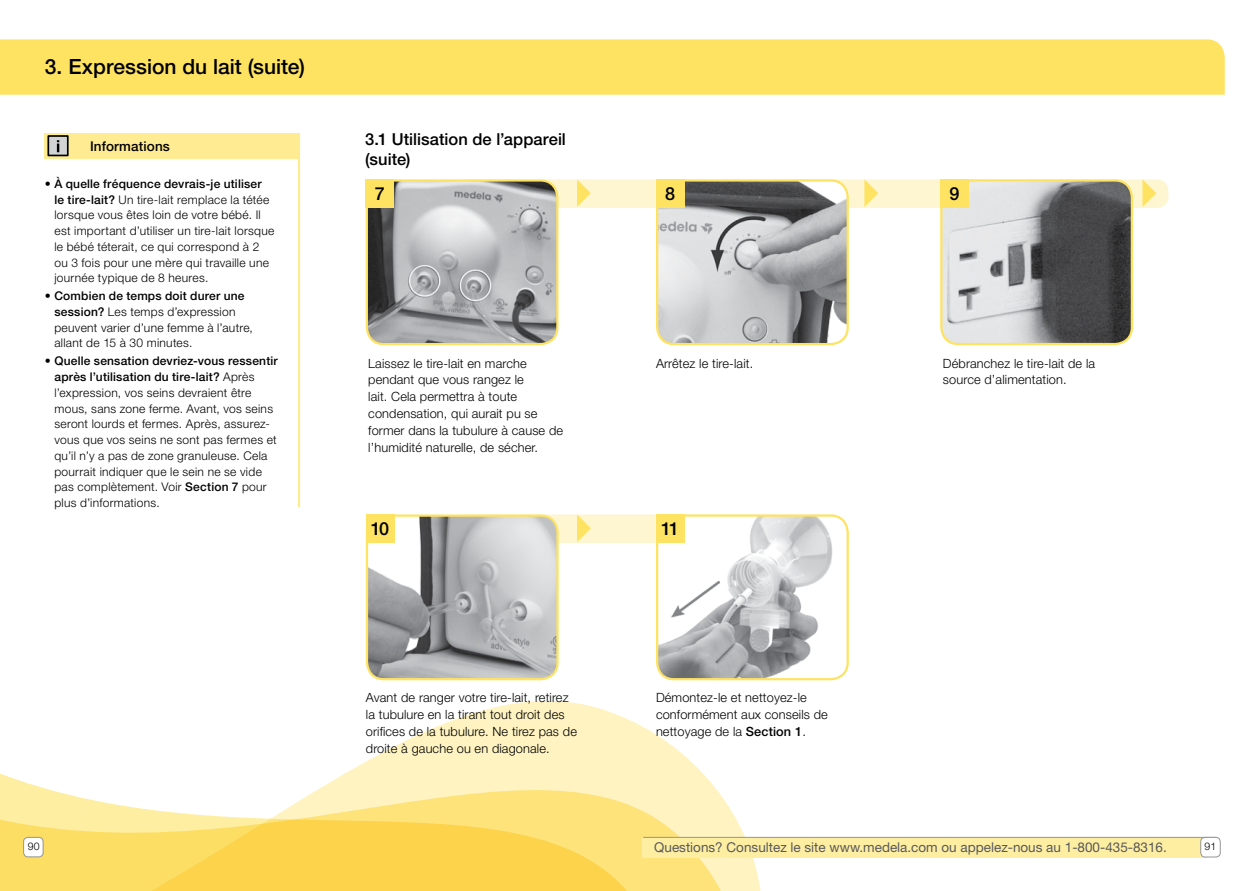
<style>
.page{position:relative;width:1242px;height:891px;background:#fff}
.page>*{position:absolute;margin:0;border:0;box-sizing:border-box;transform-origin:0 0}
.t1{font:500 21px "Helvetica Neue LT Std";color:#000}
.t2{font:500 18px "Helvetica Neue LT Std";color:#000}
.t3{font:500 16.5px/19.8px "Helvetica Neue LT Std";letter-spacing:.005em;color:#000}
.t4{font:13.5px "Helvetica Neue LT Std";color:#58595b}
.t5{font:500 13.5px "Helvetica Neue LT Std";letter-spacing:.01em;color:#000}
.t6{font:300 12.75px/17px "Helvetica Neue LT Std";letter-spacing:.01em;color:#000}
.t7{font:300 12px/15.8px "Helvetica Neue LT Std";letter-spacing:.025em;color:#000}
.t8{font:300 10.5px "Helvetica Neue LT Std";color:#000}
.s1{font-weight:500}
</style>
<div class="page">
<div style="left:0;top:39px;width:1225px;height:56px;background:#fee363"></div>
<svg style="left:0;top:706px;width:755px;height:185px"></svg>
<div style="left:24px;top:837px;width:19px;height:20px;background:#fff;border-radius:4px"></div>
<div style="left:23px;top:837px;width:20px;height:20px;border:1px solid #939598;border-radius:4px"></div>
<div style="left:643px;top:837px;width:564px;height:20px;background:#feeea2"></div>
<hr style="left:643px;top:837px;width:573px;height:1px;background:#939598">
<div style="left:1201px;top:837px;width:19px;height:20px;background:#fff;border-radius:4px"></div>
<div style="left:1200px;top:837px;width:21px;height:20px;border:1px solid #939598;border-radius:4px"></div>
<div style="left:452px;top:179px;width:716px;height:29px;background:#fef6d0;border-radius:12px"></div>
<img style="left:657px;top:517px;width:191px;height:162px">
<div style="left:656px;top:514px;width:193px;height:166px;border:2px solid #fee363;border-radius:17px"></div>
<img style="left:367px;top:182px;width:189px;height:162px">
<div style="left:366px;top:179px;width:193px;height:166px;border:2px solid #fee363;border-radius:17px"></div>
<div style="left:366px;top:179px;width:28px;height:29px;background:#fee363"></div>
<div style="left:45px;top:133px;width:255px;height:25px;background:#feeb92"></div>
<hr style="left:298px;top:133px;width:2px;height:374px;background:#feeb92">
<div style="left:452px;top:514px;width:220px;height:29px;background:#fef6d0;border-radius:12px"></div>
<svg style="left:577px;top:179px;width:14px;height:28px"></svg>
<svg style="left:577px;top:514px;width:14px;height:28px"></svg>
<svg style="left:864px;top:179px;width:14px;height:28px"></svg>
<svg style="left:1142px;top:179px;width:14px;height:28px"></svg>
<div style="left:656px;top:514px;width:28px;height:29px;background:#fee363"></div>
<div style="left:48px;top:136px;width:20px;height:19px;background:#d1d3d4"></div>
<div style="left:47px;top:135px;width:22px;height:21px;border:2px solid #000"></div>
<svg style="left:57px;top:140px;width:2px;height:12px"></svg>
<img style="left:659px;top:182px;width:189px;height:162px">
<div style="left:656px;top:179px;width:193px;height:166px;border:2px solid #fee363;border-radius:17px"></div>
<div style="left:656px;top:179px;width:28px;height:29px;background:#fee363"></div>
<img style="left:943px;top:182px;width:189px;height:162px">
<div style="left:940px;top:179px;width:193px;height:166px;border:2px solid #fee363;border-radius:17px"></div>
<img style="left:367px;top:517px;width:191px;height:162px">
<div style="left:366px;top:514px;width:193px;height:166px;border:2px solid #fee363;border-radius:17px"></div>
<div style="left:940px;top:179px;width:29px;height:29px;background:#fee363"></div>
<div style="left:366px;top:514px;width:28px;height:29px;background:#fee363"></div>
<h1 class="t1" style="left:45px;top:54px;width:262px">3. Expression du lait (suite)</h1>
<p class="t5" style="left:90px;top:138px;width:81px">Informations</p>
<p class="t7" style="left:54px;top:176px;width:221px;text-indent:-10px">• <span class="s1">À quelle fréquence devrais-je utiliser le tire-lait?</span> Un tire-lait remplace la tétée lorsque vous êtes loin de votre bébé. Il est important d’utiliser un tire-lait lorsque le bébé téterait, ce qui correspond à 2 ou 3 fois pour une mère qui travaille une journée typique de 8 heures.</p>
<p class="t7" style="left:54px;top:288px;width:200px;text-indent:-10px">• <span class="s1">Combien de temps doit durer une session?</span> Les temps d’expression peuvent varier d’une femme à l’autre, allant de 15 à 30 minutes.</p>
<p class="t7" style="left:54px;top:353px;width:225px;text-indent:-10px">• <span class="s1">Quelle sensation devriez-vous ressentir après l’utilisation du tire-lait?</span> Après l’expression, vos seins devraient être mous, sans zone ferme. Avant, vos seins seront lourds et fermes. Après, assurez&shy;vous que vos seins ne sont pas fermes et qu’il n’y a pas de zone granuleuse. Cela pourrait indiquer que le sein ne se vide pas complètement. Voir <span class="s1">Section 7</span> pour plus d’informations.</p>
<h3 class="t3" style="left:365px;top:129px;width:202px">3.1 Utilisation de l’appareil (suite)</h3>
<h2 class="t2" style="left:375px;top:182px;width:12px">7</h2>
<p class="t6" style="left:368px;top:354px;width:196px">Laissez le tire-lait en marche pendant que vous rangez le<br>lait. Cela permettra à toute condensation, qui aurait pu se former dans la tubulure à cause de l’humidité naturelle, de sécher.</p>
<h2 class="t2" style="left:371px;top:518px;width:20px">10</h2>
<p class="t6" style="left:366px;top:689px;width:213px">Avant de ranger votre tire-lait, retirez la tubulure en la tirant tout droit des orifices de la tubulure. Ne tirez pas de droite à gauche ou en diagonale.</p>
<h2 class="t2" style="left:665px;top:182px;width:12px">8</h2>
<h2 class="t2" style="left:949px;top:182px;width:12px">9</h2>
<p class="t6" style="left:656px;top:354px;width:99px">Arrêtez le tire-lait.</p>
<p class="t6" style="left:943px;top:354px;width:154px">Débranchez le tire-lait de la source d’alimentation.</p>
<h2 class="t2" style="left:661px;top:518px;width:20px">11</h2>
<p class="t6" style="left:656px;top:689px;width:173px">Démontez-le et nettoyez-le conformément aux conseils de nettoyage de la <span class="s1">Section 1</span>.</p>
<p class="t8" style="left:28px;top:840px;width:13px">90</p>
<p class="t4" style="left:654px;top:839px;width:514px">Questions? Consultez le site www.medela.com ou appelez-nous au 1-800-435-8316.</p>
<p class="t8" style="left:1205px;top:840px;width:13px">91</p>
</div>
